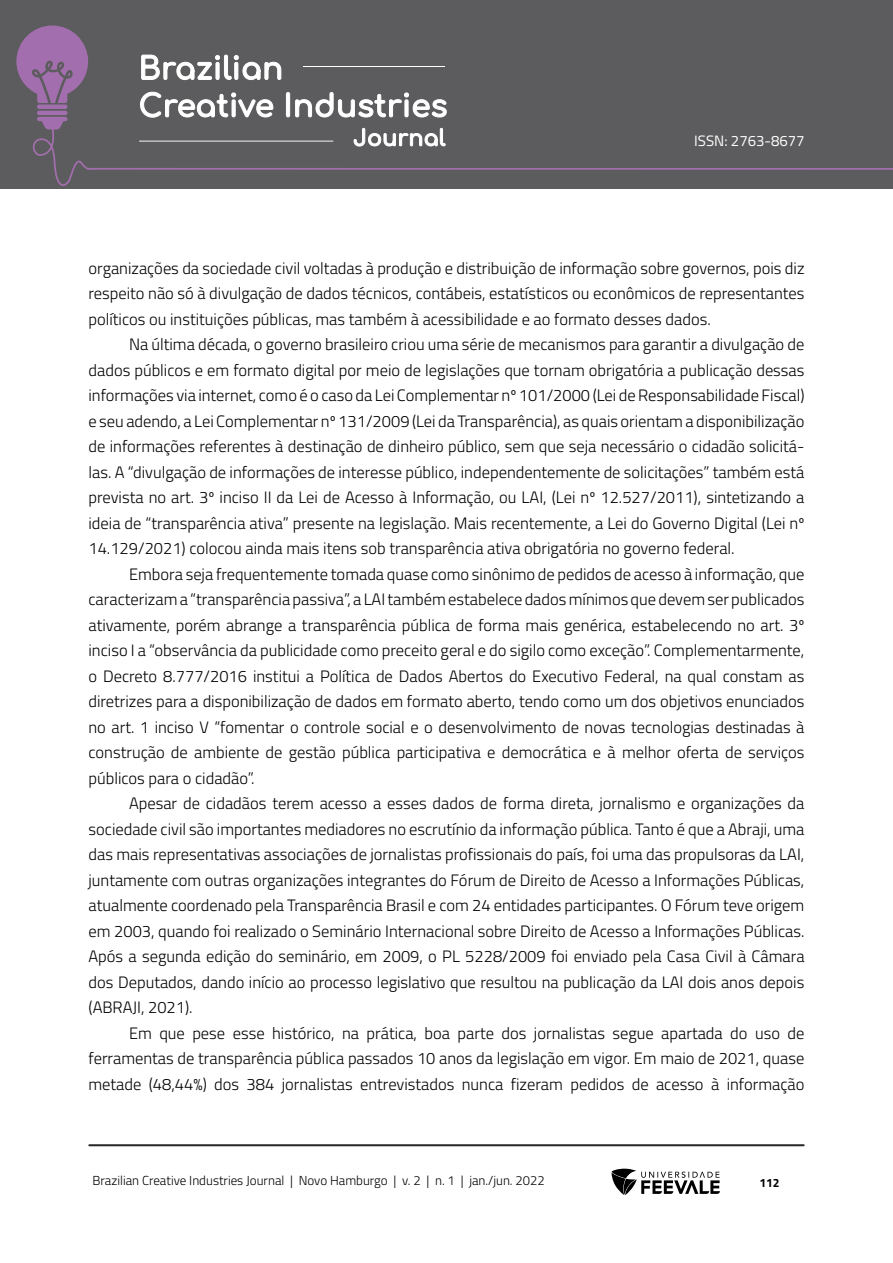
<style>
.page{position:relative;width:893px;height:1263px;background:#fff}
.page>*{position:absolute;margin:0;border:0;box-sizing:border-box;transform-origin:0 0}
.Corpo_de_texto{font:300 16.5px/25.5px "Titillium Web";color:#000;text-align:justify}
.t1{font:15px "Titillium Web";color:#fff}
.t2{font:300 13.05px "Titillium Web";color:#000}
.t3{font:700 12px "Titillium Web";color:#000}
</style>
<div class="page">
<div style="left:0;top:0;width:893px;height:188px;background:#5c5c5e"></div>
<hr style="left:37px;top:111px;width:30px;height:4px;background:#a36ead;border-radius:2px">
<svg style="left:37px;top:117px;width:30px;height:11px"></svg>
<hr style="left:37px;top:105px;width:30px;height:4px;background:#a36ead;border-radius:2px">
<svg style="left:16px;top:26px;width:72px;height:77px"></svg>
<svg style="left:32px;top:128px;width:861px;height:58px"></svg>
<hr style="left:89px;top:1144px;width:715px;height:2px;background:#282828">
<svg style="left:611px;top:1169px;width:109px;height:26px"></svg>
<svg style="left:141px;top:54px;width:141px;height:26px"></svg>
<svg style="left:140px;top:91px;width:134px;height:27px"></svg>
<svg style="left:285px;top:92px;width:162px;height:26px"></svg>
<svg style="left:353px;top:127px;width:93px;height:20px"></svg>
<hr style="left:303px;top:66px;width:142px;height:1px;background:#fff">
<hr style="left:139px;top:141px;width:194px;height:1px;background:#fff">
<p class="t1" style="left:694px;top:130px;width:112px">ISSN: 2763-8677</p>
<p class="Corpo_de_texto" style="left:88px;top:254px;width:717px">organizações da sociedade civil voltadas à produção e distribuição de informação sobre governos, pois diz respeito não só à divulgação de dados técnicos, contábeis, estatísticos ou econômicos de representantes políticos ou instituições públicas, mas também à acessibilidade e ao formato desses dados.</p>
<p class="Corpo_de_texto" style="left:88px;top:331px;width:718px;text-indent:40px">Na última década, o governo brasileiro criou uma série de mecanismos para garantir a divulgação de dados públicos e em formato digital por meio de legislações que tornam obrigatória a publicação dessas informações via internet, como é o caso da Lei Complementar nº 101/2000 (Lei de Responsabilidade Fiscal) e seu adendo, a Lei Complementar nº 131/2009 (Lei da Transparência), as quais orientam a disponibilização de informações referentes à destinação de dinheiro público, sem que seja necessário o cidadão solicitá&shy;las. A “divulgação de informações de interesse público, independentemente de solicitações” também está prevista no art. 3º inciso II da Lei de Acesso à Informação, ou LAI, (Lei nº 12.527/2011), sintetizando a ideia de “transparência ativa” presente na legislação. Mais recentemente, a Lei do Governo Digital (Lei nº 14.129/2021) colocou ainda mais itens sob transparência ativa obrigatória no governo federal.</p>
<p class="Corpo_de_texto" style="left:88px;top:560px;width:717px;text-indent:40px">Embora seja frequentemente tomada quase como sinônimo de pedidos de acesso à informação, que caracterizam a “transparência passiva”, a LAI também estabelece dados mínimos que devem ser publicados ativamente, porém abrange a transparência pública de forma mais genérica, estabelecendo no art. 3º inciso I a “observância da publicidade como preceito geral e do sigilo como exceção”. Complementarmente, o Decreto 8.777/2016 institui a Política de Dados Abertos do Executivo Federal, na qual constam as diretrizes para a disponibilização de dados em formato aberto, tendo como um dos objetivos enunciados no art. 1 inciso V “fomentar o controle social e o desenvolvimento de novas tecnologias destinadas à construção de ambiente de gestão pública participativa e democrática e à melhor oferta de serviços públicos para o cidadão”.</p>
<p class="Corpo_de_texto" style="left:88px;top:790px;width:718px;text-indent:40px">Apesar de cidadãos terem acesso a esses dados de forma direta, jornalismo e organizações da sociedade civil são importantes mediadores no escrutínio da informação pública. Tanto é que a Abraji, uma das mais representativas associações de jornalistas profissionais do país, foi uma das propulsoras da LAI, juntamente com outras organizações integrantes do Fórum de Direito de Acesso a Informações Públicas, atualmente coordenado pela Transparência Brasil e com 24 entidades participantes. O Fórum teve origem em 2003, quando foi realizado o Seminário Internacional sobre Direito de Acesso a Informações Públicas.<br>Após a segunda edição do seminário, em 2009, o PL 5228/2009 foi enviado pela Casa Civil à Câmara dos Deputados, dando início ao processo legislativo que resultou na publicação da LAI dois anos depois (ABRAJI, 2021).</p>
<p class="Corpo_de_texto" style="left:88px;top:1019px;width:717px;text-indent:40px">Em que pese esse histórico, na prática, boa parte dos jornalistas segue apartada do uso de ferramentas de transparência pública passados 10 anos da legislação em vigor. Em maio de 2021, quase metade (48,44%) dos 384 jornalistas entrevistados nunca fizeram pedidos de acesso à informação</p>
<p class="t2" style="left:92px;top:1171px;width:454px">Brazilian Creative Industries Journal | Novo Hamburgo | v. 2 | n. 1 | jan./jun. 2022</p>
<p class="t3" style="left:759px;top:1174px;width:22px">112</p>
</div>
